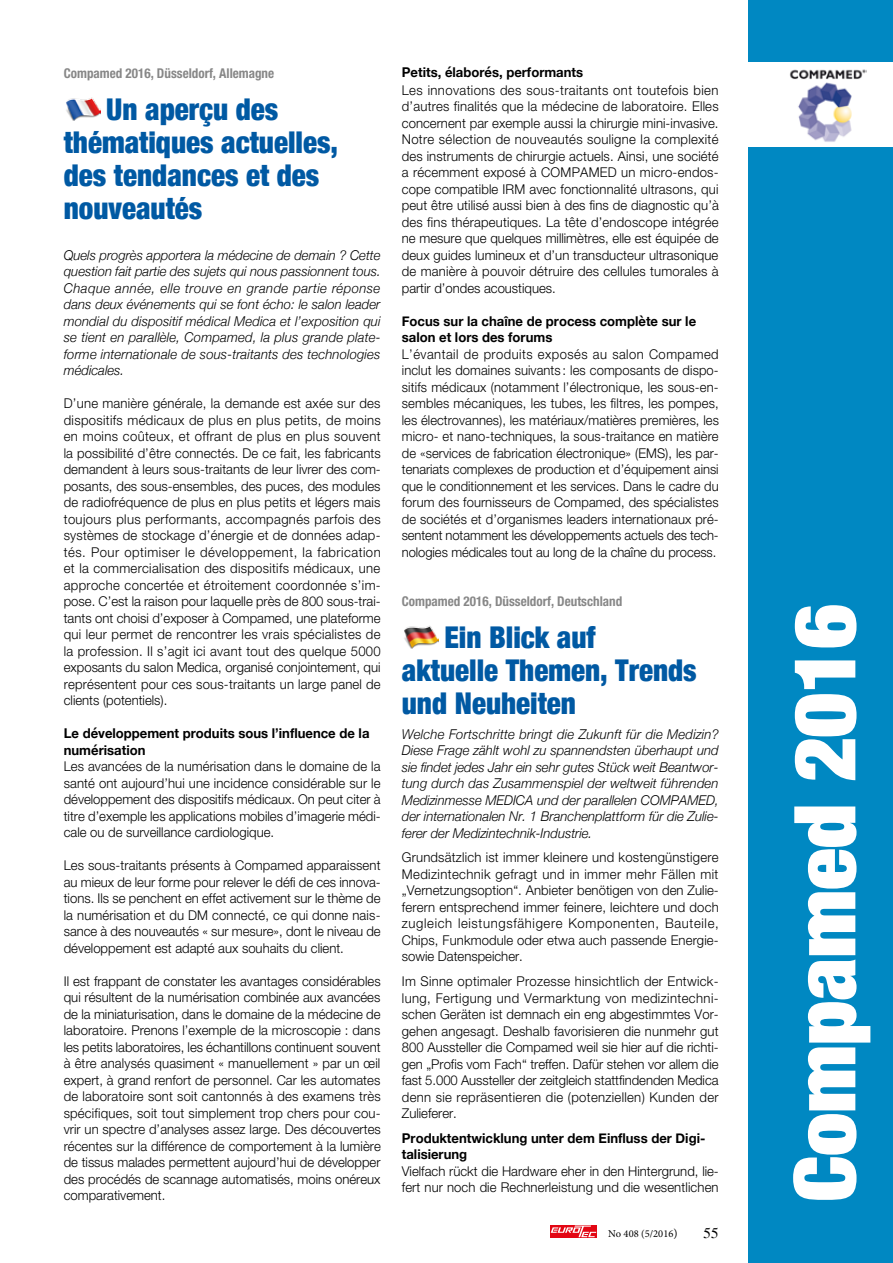
<style>
.page{position:relative;width:893px;height:1263px;background:#fff}
.page>*{position:absolute;margin:0;border:0;box-sizing:border-box;transform-origin:0 0}
.t1{font:900 expanded 85.5px "Helvetica Neue";color:#fff}
.t2{font:900 condensed 30px/33px "Helvetica Neue";color:#0059a3}
.t3{font:300 13.5px/16.5px "Helvetica Neue";color:#000;text-align:justify}
.t4{font:italic 300 13.5px/16.5px "Helvetica Neue";color:#000;text-align:justify}
.t5{font:300 13.5px/16.5px "Helvetica Neue";color:#000;text-align:justify;scale:.96 1}
.t6{font:700 13.5px/16.5px "Helvetica Neue";color:#000}
.t7{font:700 condensed 13.5px "Helvetica Neue";color:#878787}
.t8{font:10.5px "Minion Pro";color:#000}
.s1{font-size:12px}
</style>
<div class="page">
<div style="left:550px;top:1225px;width:47px;height:12px;background:#e30613"></div>
<svg style="left:551px;top:1225px;width:45px;height:12px"></svg>
<img style="left:66px;top:97px;width:35px;height:24px">
<img style="left:404px;top:625px;width:34px;height:24px">
<div style="left:748px;top:0;width:145px;height:1263px;background:#0088c2"></div>
<div style="left:748px;top:63px;width:145px;height:84px;background:#fff"></div>
<img style="left:789px;top:69px;width:77px;height:73px">
<p class="t7" style="left:64px;top:65px;width:212px">Compamed 2016, Düsseldorf, Allemagne</p>
<h2 class="t2" style="left:64px;top:91px;width:276px;text-indent:43px">Un aperçu des thématiques actuelles, des tendances et des nouveautés</h2>
<p class="t4" style="left:64px;top:246px;width:318px">Quels progrès apportera la médecine de demain ? Cette question fait partie des sujets qui nous passionnent tous.<br>Chaque année, elle trouve en grande partie réponse dans deux événements qui se font écho: le salon leader mondial du dispositif médical Medica et l’exposition qui se tient en parallèle, Compamed, la plus grande plate&shy;forme internationale de sous-traitants des technologies médicales.</p>
<p class="t3" style="left:64px;top:395px;width:319px">D’une manière générale, la demande est axée sur des dispositifs médicaux de plus en plus petits, de moins en moins coûteux, et offrant de plus en plus souvent la possibilité d’être connectés. De ce fait, les fabricants demandent à leurs sous-traitants de leur livrer des com&shy;posants, des sous-ensembles, des puces, des modules de radiofréquence de plus en plus petits et légers mais toujours plus performants, accompagnés parfois des systèmes de stockage d’énergie et de données adap&shy;tés. Pour optimiser le développement, la fabrication et la commercialisation des dispositifs médicaux, une approche concertée et étroitement coordonnée s’im&shy;pose. C’est la raison pour laquelle près de 800 sous-trai&shy;tants ont choisi d’exposer à Compamed, une plateforme qui leur permet de rencontrer les vrais spécialistes de la profession. Il s’agit ici avant tout des quelque 5000 exposants du salon Medica, organisé conjointement, qui représentent pour ces sous-traitants un large panel de clients (potentiels).</p>
<p class="t6" style="left:64px;top:725px;width:307px">Le développement produits sous l’influence de la numérisation</p>
<p class="t3" style="left:64px;top:758px;width:318px">Les avancées de la numérisation dans le domaine de la santé ont aujourd’hui une incidence considérable sur le développement des dispositifs médicaux. On peut citer à titre d’exemple les applications mobiles d’imagerie médi&shy;cale ou de surveillance cardiologique.</p>
<p class="t3" style="left:64px;top:857px;width:318px">Les sous-traitants présents à Compamed apparaissent au mieux de leur forme pour relever le défi de ces innova&shy;tions. Ils se penchent en effet activement sur le thème de la numérisation et du DM connecté, ce qui donne nais&shy;sance à des nouveautés « sur mesure», dont le niveau de développement est adapté aux souhaits du client.</p>
<p class="t3" style="left:64px;top:972px;width:319px">Il est frappant de constater les avantages considérables qui résultent de la numérisation combinée aux avancées de la miniaturisation, dans le domaine de la médecine de laboratoire. Prenons l’exemple de la microscopie : dans les petits laboratoires, les échantillons continuent souvent à être analysés quasiment « manuellement » par un œil expert, à grand renfort de personnel. Car les automates de laboratoire sont soit cantonnés à des examens très spécifiques, soit tout simplement trop chers pour cou&shy;vrir un spectre d’analyses assez large. Des découvertes récentes sur la différence de comportement à la lumière de tissus malades permettent aujourd’hui de développer des procédés de scannage automatisés, moins onéreux comparativement.</p>
<p class="t6" style="left:402px;top:64px;width:183px">Petits, élaborés, performants</p>
<p class="t3" style="left:402px;top:81px;width:318px">Les innovations des sous-traitants ont toutefois bien d’autres finalités que la médecine de laboratoire. Elles concernent par exemple aussi la chirurgie mini-invasive.<br>Notre sélection de nouveautés souligne la complexité des instruments de chirurgie actuels. Ainsi, une société a récemment exposé à COMPAMED un micro-endos&shy;cope compatible IRM avec fonctionnalité ultrasons, qui peut être utilisé aussi bien à des fins de diagnostic qu’à des fins thérapeutiques. La tête d’endoscope intégrée ne mesure que quelques millimètres, elle est équipée de deux guides lumineux et d’un transducteur ultrasonique de manière à pouvoir détruire des cellules tumorales à partir d’ondes acoustiques.</p>
<p class="t6" style="left:402px;top:313px;width:296px">Focus sur la chaîne de process complète sur le salon et lors des forums</p>
<p class="t5" style="left:402px;top:345px;width:332px">L’évantail de produits exposés au salon Compamed inclut les domaines suivants : les composants de dispo&shy;sitifs médicaux (notamment l’électronique, les sous-en&shy;sembles mécaniques, les tubes, les filtres, les pompes, les électrovannes), les matériaux/matières premières, les micro- et nano-techniques, la sous-traitance en matière de «services de fabrication électronique» (EMS), les par&shy;tenariats complexes de production et d’équipement ainsi que le conditionnement et les services. Dans le cadre du forum des fournisseurs de Compamed, des spécialistes de sociétés et d’organismes leaders internationaux pré&shy;sentent notamment les développements actuels des tech&shy;nologies médicales tout au long de la chaîne du process.</p>
<p class="t7" style="left:402px;top:593px;width:222px">Compamed 2016, Düsseldorf, Deutschland</p>
<h2 class="t2" style="left:402px;top:619px;width:296px;text-indent:43px">Ein Blick auf aktuelle Themen, Trends und Neuheiten</h2>
<p class="t4" style="left:402px;top:725px;width:318px">Welche Fortschritte bringt die Zukunft für die Medizin?<br>Diese Frage zählt wohl zu spannendsten überhaupt und sie findet jedes Jahr ein sehr gutes Stück weit Beantwor&shy;tung durch das Zusammenspiel der weltweit führenden Medizinmesse MEDICA und der parallelen COMPAMED, der internationalen Nr. 1 Branchenplattform für die Zulie&shy;ferer der Medizintechnik-Industrie.</p>
<p class="t3" style="left:402px;top:849px;width:318px">Grundsätzlich ist immer kleinere und kostengünstigere Medizintechnik gefragt und in immer mehr Fällen mit „Vernetzungsoption“. Anbieter benötigen von den Zulie&shy;ferern entsprechend immer feinere, leichtere und doch zugleich leistungsfähigere Komponenten, Bauteile, Chips, Funkmodule oder etwa auch passende Energie&shy;sowie Datenspeicher.</p>
<p class="t3" style="left:402px;top:973px;width:318px">Im Sinne optimaler Prozesse hinsichtlich der Entwick&shy;lung, Fertigung und Vermarktung von medizintechni&shy;schen Geräten ist demnach ein eng abgestimmtes Vor&shy;gehen angesagt. Deshalb favorisieren die nunmehr gut 800 Aussteller die Compamed weil sie hier auf die richti&shy;gen „Profis vom Fach“ treffen. Dafür stehen vor allem die fast 5.000 Aussteller der zeitgleich stattfindenden Medica denn sie repräsentieren die (potenziellen) Kunden der Zulieferer.</p>
<p class="t6" style="left:402px;top:1130px;width:305px">Produktentwicklung unter dem Einfluss der Digi&shy;talisierung</p>
<p class="t3" style="left:402px;top:1162px;width:318px">Vielfach rückt die Hardware eher in den Hintergrund, lie&shy;fert nur noch die Rechnerleistung und die wesentlichen</p>
<p class="t8" style="left:608px;top:1227px;width:71px">No 408 (5/2016<span class="s1">)</span></p>
<h1 class="t1" style="left:770px;top:1202px;width:599px;rotate:-90deg">Compamed 2016</h1>
</div>
